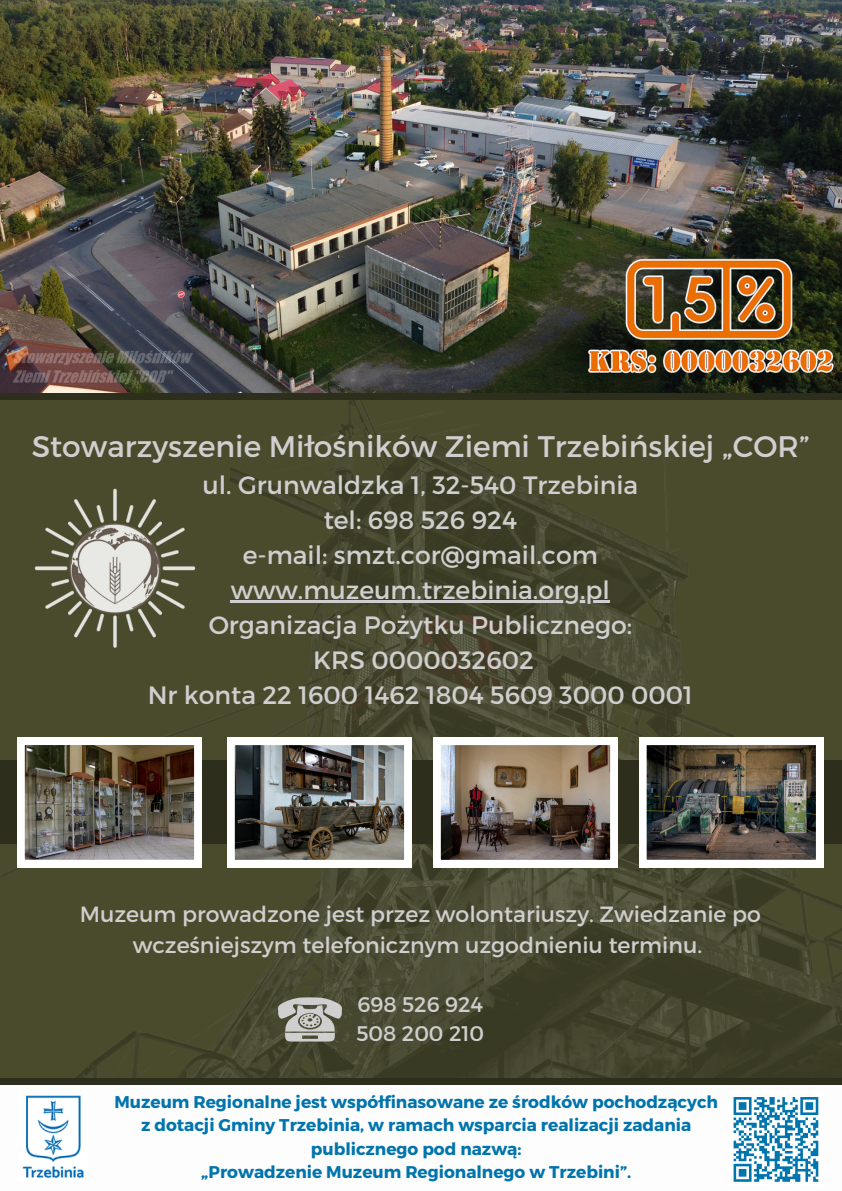
<style>
.page{position:relative;width:842px;height:1191px;background:#fff}
.page>*{position:absolute;margin:0;border:0;box-sizing:border-box;transform-origin:0 0}
.t1{font:29.7px "Montserrat";color:#d0cfcf}
.t2{font:25.1px/35px "Montserrat";color:#d0cfcf;text-align:center}
.t3{font:22px/30.8px "Montserrat";color:#d0cfcf;text-align:center}
.t4{font:21.1px/29.2px "Montserrat";color:#d0cfcf}
.t5{font:700 17px/23.2px "Montserrat";color:#0074ad;text-align:center}
</style>
<div class="page">
<img style="left:0;top:0;width:842px;height:1078px">
<div style="left:0;top:760px;width:842px;height:83px;background:#2d2e1c"></div>
<svg style="left:227px;top:737px;width:185px;height:130px"></svg>
<hr style="left:231px;top:600px;width:379px;height:2px;background:#d0cfcf">
<img style="left:32px;top:485px;width:166px;height:166px">
<img style="left:433px;top:737px;width:185px;height:130px">
<img style="left:17px;top:737px;width:185px;height:130px">
<img style="left:639px;top:737px;width:184px;height:130px">
<img style="left:22px;top:1095px;width:62px;height:84px">
<div style="left:0;top:394px;width:842px;height:6px;background:#2d2e1c"></div>
<div style="left:0;top:1078px;width:842px;height:6px;background:#2d2e1c"></div>
<svg style="left:276px;top:997px;width:68px;height:44px;background:#9c9c92"></svg>
<svg style="left:733px;top:1097px;width:86px;height:85px"></svg>
<p class="t1" style="left:32px;top:427px;width:779px">Stowarzyszenie Miłośników Ziemi Trzebińskiej „COR”</p>
<p class="t2" style="left:202px;top:466px;width:437px">ul. Grunwaldzka 1, 32-540 Trzebinia tel: 698 526 924<br>e-mail: smzt.cor@gmail.com</p>
<p class="t2" style="left:148px;top:571px;width:547px">www.muzeum.trzebinia.org.pl<br>Organizacja Pożytku Publicznego:<br>KRS 0000032602<br>Nr konta 22 1600 1462 1804 5609 3000 0001</p>
<h2 class="t3" style="left:80px;top:898px;width:683px">Muzeum prowadzone jest przez wolontariuszy. Zwiedzanie po wcześniejszym telefonicznym uzgodnieniu terminu.</h2>
<p class="t4" style="left:356px;top:988px;width:129px">698 526 924<br>508 200 210</p>
<p class="t5" style="left:114px;top:1089px;width:605px">Muzeum Regionalne jest współfinasowane ze środków pochodzących z dotacji Gminy Trzebinia, w ramach wsparcia realizacji zadania publicznego pod nazwą:</p>
<p class="t5" style="left:201px;top:1159px;width:431px">„Prowadzenie Muzeum Regionalnego w Trzebini”.</p>
</div>
